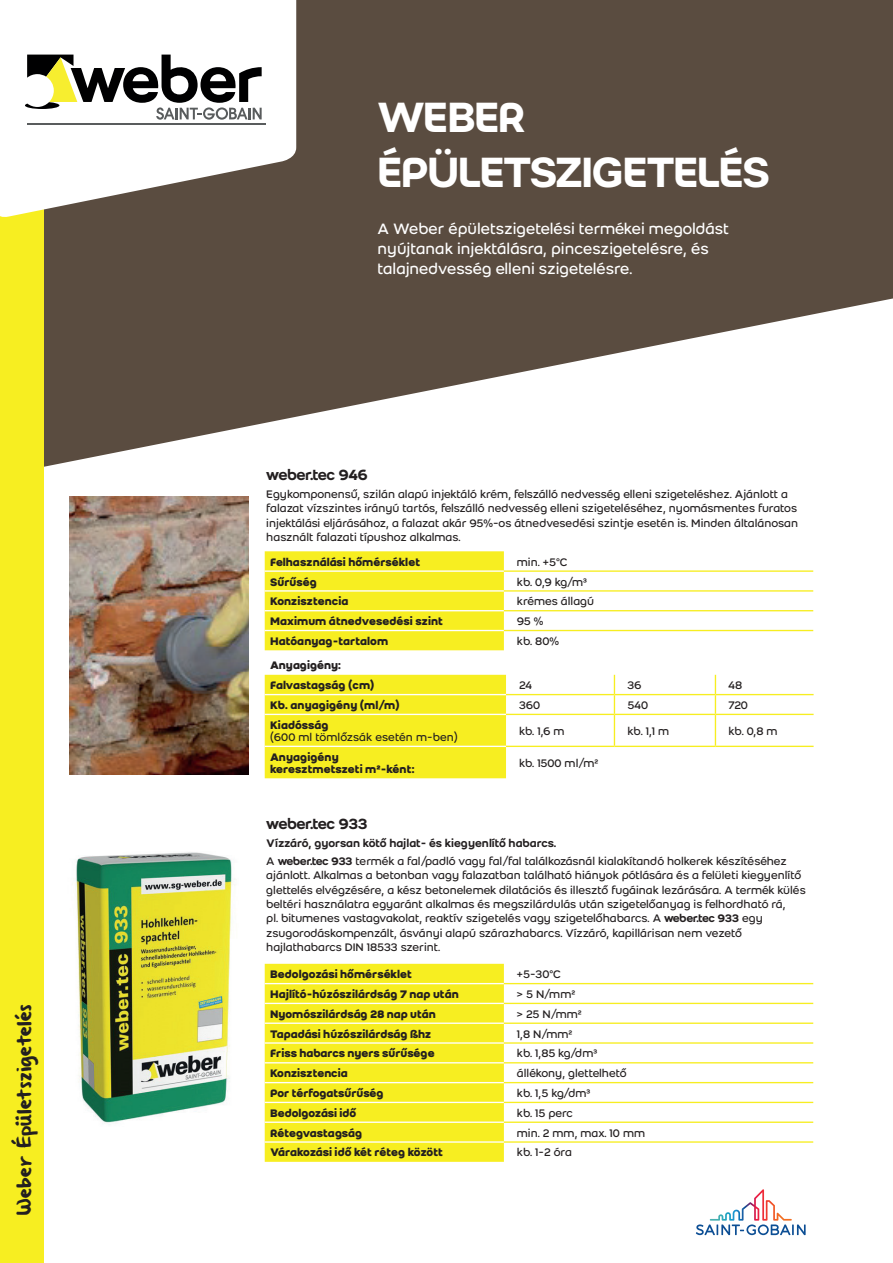
<style>
.page{position:relative;width:893px;height:1263px;background:#fff}
.page>*{position:absolute;margin:0;border:0;box-sizing:border-box;transform-origin:0 0}
.t1{font:46.5px/55.8px "Weber Name";letter-spacing:-.01em;color:#fff}
.t2{font:16.5px/19.8px "Weber";color:#fff}
.t3{font:16.2px "Weber Name";color:#231f20}
.t4{font:15.6px "Weber Brush";letter-spacing:.02em;color:#231f20}
.t5{font:12px/14.4px "Weber";color:#231f20}
.t6{font:700 12px/19.8px "Weber";color:#231f20}
.s1{font-weight:500}
.s2{font-family:"Weber Name"}
</style>
<div class="page">
<img style="left:43px;top:842px;width:193px;height:284px">
<div style="left:265px;top:964px;width:239px;height:198px;background:#f7ee21"></div>
<hr style="left:265px;top:983px;width:239px;height:1px;background:#fff">
<hr style="left:265px;top:1003px;width:239px;height:1px;background:#fff">
<hr style="left:265px;top:1022px;width:239px;height:2px;background:#fff">
<hr style="left:265px;top:1042px;width:239px;height:2px;background:#fff">
<hr style="left:265px;top:1062px;width:239px;height:1px;background:#fff">
<hr style="left:265px;top:1082px;width:239px;height:1px;background:#fff">
<hr style="left:265px;top:1102px;width:239px;height:1px;background:#fff">
<hr style="left:265px;top:1121px;width:239px;height:2px;background:#fff">
<hr style="left:265px;top:1141px;width:239px;height:2px;background:#fff">
<hr style="left:504px;top:983px;width:309px;height:1px;background:#f7ee21">
<hr style="left:504px;top:1003px;width:309px;height:1px;background:#f7ee21">
<hr style="left:504px;top:1022px;width:309px;height:2px;background:#f7ee21">
<hr style="left:504px;top:1042px;width:309px;height:2px;background:#f7ee21">
<hr style="left:504px;top:1062px;width:309px;height:1px;background:#f7ee21">
<hr style="left:504px;top:1082px;width:309px;height:1px;background:#f7ee21">
<hr style="left:504px;top:1102px;width:309px;height:1px;background:#f7ee21">
<hr style="left:504px;top:1121px;width:309px;height:2px;background:#f7ee21">
<hr style="left:504px;top:1141px;width:309px;height:2px;background:#f7ee21">
<img style="left:70px;top:496px;width:179px;height:278px">
<div style="left:265px;top:551px;width:239px;height:99px;background:#f7ee21"></div>
<hr style="left:265px;top:570px;width:239px;height:2px;background:#fff">
<hr style="left:265px;top:590px;width:239px;height:2px;background:#fff">
<hr style="left:265px;top:610px;width:239px;height:1px;background:#fff">
<hr style="left:265px;top:630px;width:239px;height:1px;background:#fff">
<hr style="left:504px;top:570px;width:309px;height:2px;background:#f7ee21">
<hr style="left:504px;top:590px;width:309px;height:2px;background:#f7ee21">
<hr style="left:504px;top:610px;width:309px;height:1px;background:#f7ee21">
<hr style="left:504px;top:630px;width:309px;height:1px;background:#f7ee21">
<div style="left:265px;top:675px;width:241px;height:103px;background:#f7ee21"></div>
<hr style="left:265px;top:694px;width:241px;height:1px;background:#fff">
<hr style="left:265px;top:714px;width:241px;height:1px;background:#fff">
<hr style="left:265px;top:746px;width:241px;height:1px;background:#fff">
<hr style="left:506px;top:694px;width:108px;height:1px;background:#f7ee21">
<hr style="left:614px;top:694px;width:101px;height:1px;background:#f7ee21">
<hr style="left:715px;top:694px;width:99px;height:1px;background:#f7ee21">
<hr style="left:506px;top:714px;width:108px;height:1px;background:#f7ee21">
<hr style="left:614px;top:714px;width:101px;height:1px;background:#f7ee21">
<hr style="left:715px;top:714px;width:99px;height:1px;background:#f7ee21">
<hr style="left:506px;top:746px;width:108px;height:1px;background:#f7ee21">
<hr style="left:614px;top:746px;width:101px;height:1px;background:#f7ee21">
<hr style="left:715px;top:746px;width:99px;height:1px;background:#f7ee21">
<svg style="left:614px;top:675px;width:1px;height:39px"></svg>
<svg style="left:715px;top:675px;width:1px;height:39px"></svg>
<hr style="left:614px;top:715px;width:1px;height:31px;background:#f7ee21">
<hr style="left:715px;top:715px;width:1px;height:31px;background:#f7ee21">
<svg style="left:43px;top:0;width:850px;height:478px;fill:#5a4c40"></svg>
<div style="left:0;top:0;width:43px;height:1263px;background:#f7ee21"></div>
<svg style="left:696px;top:1189px;width:110px;height:46px"></svg>
<svg style="left:0;top:0;width:296px;height:219px"></svg>
<svg style="left:25px;top:55px;width:237px;height:65px"></svg>
<hr style="left:27px;top:124px;width:239px;height:1px;background:#595c5d">
<h3 class="t4" style="left:17px;top:1215px;width:212px;rotate:-90deg">Weber Épületszigetelés</h3>
<h1 class="t1" style="left:378px;top:88px;width:392px">WEBER<br>ÉPÜLETSZIGETELÉS</h1>
<h2 class="t2" style="left:378px;top:219px;width:353px">A Weber épületszigetelési termékei megoldást nyújtanak injektálásra, pinceszigetelésre, és talajnedvesség elleni szigetelésre.</h2>
<h3 class="t3" style="left:266px;top:465px;width:103px">weber.tec 946</h3>
<p class="t5" style="left:266px;top:487px;width:533px">Egykomponensű, szilán alapú injektáló krém, felszálló nedvesség elleni szigeteléshez. Ajánlott a falazat vízszintes irányú tartós, felszálló nedvesség elleni szigeteléséhez, nyomásmentes furatos injektálási eljárásához, a falazat akár 95%-os átnedvesedési szintje esetén is. Minden általánosan használt falazati típushoz alkalmas.</p>
<p class="t6" style="left:270px;top:552px;width:152px">Felhasználási hőmérséklet</p>
<p class="t5" style="left:517px;top:555px;width:52px">min. +5°C</p>
<p class="t6" style="left:270px;top:571px;width:48px">Sűrűség</p>
<p class="t5" style="left:517px;top:574px;width:71px">kb. 0,9 kg/m³</p>
<p class="t6" style="left:270px;top:591px;width:80px">Konzisztencia</p>
<p class="t5" style="left:517px;top:594px;width:79px">krémes állagú</p>
<p class="t6" style="left:270px;top:611px;width:174px">Maximum átnedvesedési szint</p>
<p class="t5" style="left:517px;top:614px;width:28px">95 %</p>
<p class="t6" style="left:270px;top:631px;width:120px">Hatóanyag-tartalom</p>
<p class="t5" style="left:517px;top:634px;width:43px">kb. 80%</p>
<p class="t6" style="left:270px;top:655px;width:106px">Anyagigény:<br>Falvastagság (cm)</p>
<p class="t5" style="left:519px;top:678px;width:14px">24</p>
<p class="t5" style="left:627px;top:678px;width:16px">36</p>
<p class="t5" style="left:728px;top:678px;width:15px">48</p>
<p class="t6" style="left:270px;top:695px;width:131px">Kb. anyagigény (ml/m)</p>
<p class="t5" style="left:519px;top:698px;width:23px">360</p>
<p class="t5" style="left:627px;top:698px;width:22px">540</p>
<p class="t5" style="left:728px;top:698px;width:21px">720</p>
<p class="t6" style="left:270px;top:715px;width:60px">Kiadósság</p>
<p class="t5" style="left:270px;top:730px;width:189px">(600 ml tömlőzsák esetén m-ben)</p>
<p class="t5" style="left:519px;top:724px;width:47px">kb. 1,6 m</p>
<p class="t5" style="left:627px;top:724px;width:43px">kb. 1,1 m</p>
<p class="t5" style="left:728px;top:724px;width:51px">kb. 0,8 m</p>
<p class="t6" style="left:270px;top:750px;width:146px;line-height:12.1px">Anyagigény keresztmetszeti m²-ként:</p>
<p class="t5" style="left:519px;top:756px;width:81px">kb. 1500 ml/m²</p>
<h3 class="t3" style="left:266px;top:814px;width:103px">weber.tec 933</h3>
<p class="t5" style="left:266px;top:834px;width:522px;line-height:18px"><span class="s1">Vízzáró, gyorsan kötő hajlat- és kiegyenlítő habarcs.<br></span>A <span class="s2">weber.tec 933</span> termék a fal/padló vagy fal/fal találkozásnál kialakítandó holkerek készítéséhez</p>
<p class="t5" style="left:266px;top:868px;width:541px">ajánlott. Alkalmas a betonban vagy falazatban található hiányok pótlására és a felületi kiegyenlítő glettelés elvégzésére, a kész betonelemek dilatációs és illesztő fugáinak lezárására. A termék külés beltéri használatra egyaránt alkalmas és megszilárdulás után szigetelőanyag is felhordható rá,<br>pl. bitumenes vastagvakolat, reaktív szigetelés vagy szigetelőhabarcs. A <span class="s2">weber.tec 933</span> egy zsugorodáskompenzált, ásványi alapú szárazhabarcs. Vízzáró, kapillárisan nem vezető hajlathabarcs DIN 18533 szerint.</p>
<p class="t6" style="left:270px;top:964px;width:143px">Bedolgozási hőmérséklet</p>
<p class="t5" style="left:517px;top:967px;width:45px">+5-30°C</p>
<p class="t6" style="left:270px;top:984px;width:190px">Hajlító-húzószilárdság 7 nap után</p>
<p class="t5" style="left:517px;top:987px;width:60px">&gt; 5 N/mm²</p>
<p class="t6" style="left:270px;top:1004px;width:167px">Nyomószilárdság 28 nap után</p>
<p class="t5" style="left:517px;top:1007px;width:66px">&gt; 25 N/mm²</p>
<p class="t6" style="left:270px;top:1024px;width:163px">Tapadási húzószilárdság ßhz</p>
<p class="t5" style="left:517px;top:1026px;width:57px">1,8 N/mm²</p>
<p class="t6" style="left:270px;top:1043px;width:166px">Friss habarcs nyers sűrűsége</p>
<p class="t5" style="left:517px;top:1046px;width:82px">kb. 1,85 kg/dm³</p>
<p class="t6" style="left:270px;top:1063px;width:79px">Konzisztencia</p>
<p class="t5" style="left:517px;top:1066px;width:111px">állékony, glettelhető</p>
<p class="t6" style="left:270px;top:1083px;width:115px">Por térfogatsűrűség</p>
<p class="t5" style="left:517px;top:1086px;width:75px">kb. 1,5 kg/dm³</p>
<p class="t6" style="left:270px;top:1103px;width:88px">Bedolgozási idő</p>
<p class="t5" style="left:517px;top:1106px;width:58px">kb. 15 perc</p>
<p class="t6" style="left:270px;top:1123px;width:94px">Rétegvastagság</p>
<p class="t5" style="left:517px;top:1125px;width:130px">min. 2 mm, max. 10 mm</p>
<p class="t6" style="left:270px;top:1142px;width:174px">Várakozási idő két réteg között</p>
<p class="t5" style="left:517px;top:1145px;width:56px">kb. 1-2 óra</p>
</div>
